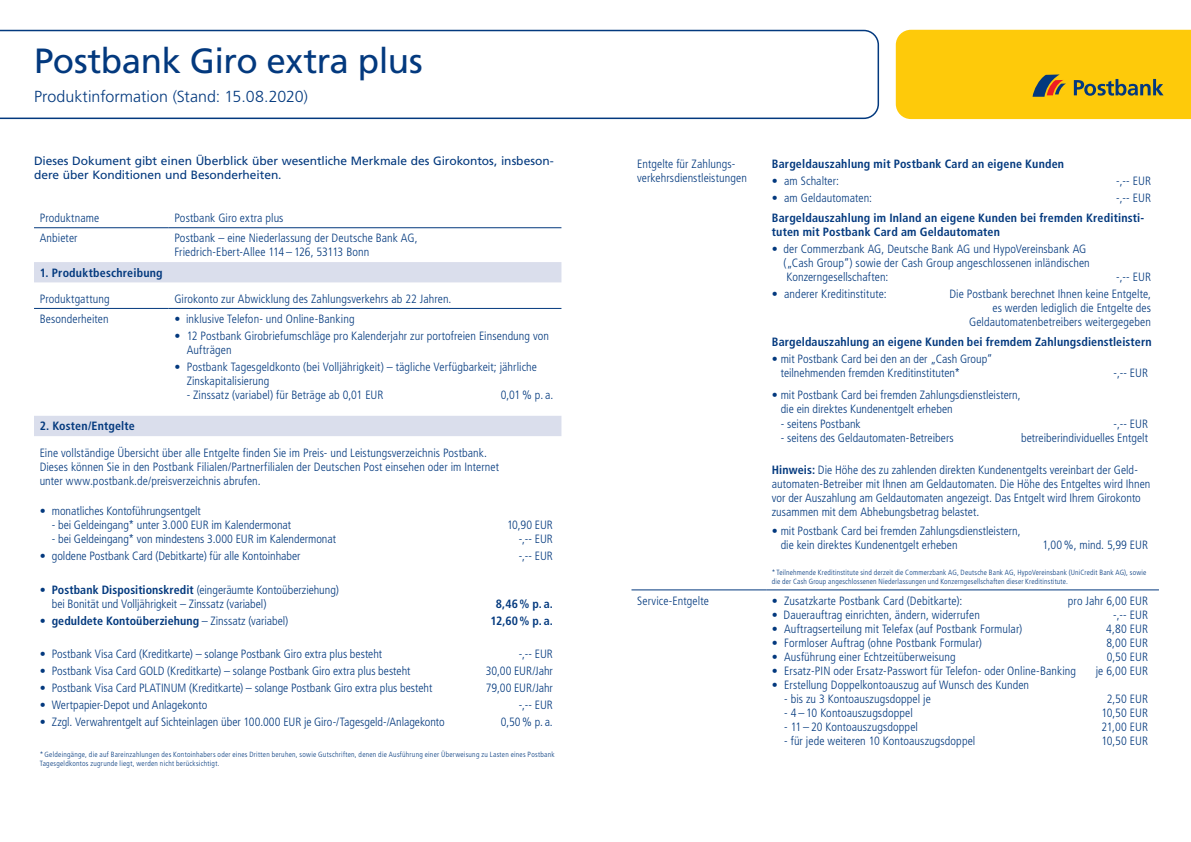
<style>
.page{position:relative;width:1191px;height:842px;background:#fff}
.page>*{position:absolute;margin:0;border:0;box-sizing:border-box;transform-origin:0 0}
.t1{font:35px "Frutiger LT Std";letter-spacing:-.015em;color:#03397e}
.t2{font:300 16px "Frutiger LT Std";color:#03397e}
.t3{font:300 condensed 12px/14px "Frutiger LT Std";letter-spacing:.005em;color:#03397e}
.t4{font:700 condensed 12px/14px "Frutiger LT Std";letter-spacing:.015em;color:#03397e}
.t5{font:12px/14px "Frutiger LT Std";letter-spacing:-.005em;color:#03397e}
.t6{font:300 condensed 7.5px/9px "Frutiger LT Std";letter-spacing:.03em;color:#03397e}
.s1{font-weight:700}
.s2{font-weight:300}
</style>
<div class="page">
<svg style="left:34px;top:262px;width:527px;height:174px"></svg>
<hr style="left:34px;top:227px;width:135px;height:1px;background:#03397e">
<hr style="left:169px;top:227px;width:392px;height:1px;background:#03397e">
<hr style="left:34px;top:308px;width:135px;height:1px;background:#03397e">
<hr style="left:169px;top:308px;width:392px;height:1px;background:#03397e">
<hr style="left:631px;top:589px;width:135px;height:1px;background:#03397e">
<hr style="left:766px;top:589px;width:393px;height:1px;background:#03397e">
<svg style="left:0;top:29px;width:879px;height:91px"></svg>
<div style="left:895px;top:30px;width:296px;height:89px;background:#feca0a"></div>
<h1 class="t1" style="left:34px;top:41px;width:390px">Postbank Giro extra plus</h1>
<h2 class="t2" style="left:34px;top:87px;width:275px">Produktinformation (Stand: 15.08.2020)</h2>
<p class="t5" style="left:34px;top:153px;width:521px">Dieses Dokument gibt einen Überblick über wesentliche Merkmale des Girokontos, insbeson&shy;dere über Konditionen und Besonderheiten.</p>
<p class="t3" style="left:637px;top:157px;width:111px">Entgelte für Zahlungs&shy;verkehrsdienstleistungen</p>
<p class="t4" style="left:772px;top:157px;width:294px">Bargeldauszahlung mit Postbank Card an eigene Kunden</p>
<p class="t3" style="left:772px;top:174px;width:69px">• am Schalter:</p>
<p class="t3" style="left:1116px;top:174px;width:36px">-,-- EUR</p>
<p class="t3" style="left:772px;top:191px;width:102px">• am Geldautomaten:</p>
<p class="t3" style="left:1116px;top:191px;width:36px">-,-- EUR</p>
<p class="t4" style="left:772px;top:211px;width:374px">Bargeldauszahlung im Inland an eigene Kunden bei fremden Kreditinsti&shy;tuten mit Postbank Card am Geldautomaten</p>
<p class="t3" style="left:783px;top:242px;width:308px;text-indent:-12px">• der Commerzbank AG, Deutsche Bank AG und HypoVereinsbank AG („Cash Group“) sowie der Cash Group angeschlossenen inländischen<br>Konzerngesellschaften:</p>
<p class="t3" style="left:40px;top:211px;width:61px">Produktname</p>
<p class="t3" style="left:174px;top:211px;width:111px">Postbank Giro extra plus</p>
<p class="t3" style="left:40px;top:231px;width:39px">Anbieter</p>
<p class="t3" style="left:174px;top:231px;width:245px">Postbank – eine Niederlassung der Deutsche Bank AG,<br>Friedrich-Ebert-Allee 114 – 126, 53113 Bonn</p>
<p class="t4" style="left:40px;top:266px;width:124px">1. Produktbeschreibung</p>
<p class="t3" style="left:40px;top:292px;width:72px">Produktgattung</p>
<p class="t3" style="left:174px;top:292px;width:279px">Girokonto zur Abwicklung des Zahlungsverkehrs ab 22 Jahren.</p>
<p class="t3" style="left:40px;top:312px;width:70px">Besonderheiten</p>
<p class="t3" style="left:174px;top:312px;width:182px">• inklusive Telefon- und Online-Banking</p>
<p class="t3" style="left:187px;top:329px;width:364px;text-indent:-12px">• 12 Postbank Girobriefumschläge pro Kalenderjahr zur portofreien Einsendung von<br>Aufträgen</p>
<p class="t3" style="left:187px;top:360px;width:352px;text-indent:-12px">• Postbank Tagesgeldkonto (bei Volljährigkeit) – tägliche Verfügbarkeit; jährliche<br>Zinskapitalisierung</p>
<p class="t3" style="left:187px;top:388px;width:198px">- Zinssatz (variabel) für Beträge ab 0,01 EUR</p>
<p class="t3" style="left:500px;top:388px;width:54px">0,01 % p. a.</p>
<p class="t4" style="left:40px;top:419px;width:97px">2. Kosten/Entgelte</p>
<p class="t3" style="left:40px;top:445px;width:461px">Eine vollständige Übersicht über alle Entgelte finden Sie im Preis- und Leistungsverzeichnis Postbank.<br>Dieses können Sie in den Postbank Filialen/Partnerfilialen der Deutschen Post einsehen oder im Internet unter www.postbank.de/preisverzeichnis abrufen.</p>
<p class="t3" style="left:40px;top:504px;width:163px">• monatliches Kontoführungsentgelt</p>
<p class="t3" style="left:52px;top:518px;width:241px">- bei Geldeingang* unter 3.000 EUR im Kalendermonat</p>
<p class="t3" style="left:507px;top:518px;width:47px">10,90 EUR</p>
<p class="t3" style="left:52px;top:532px;width:286px">- bei Geldeingang* von mindestens 3.000 EUR im Kalendermonat</p>
<p class="t3" style="left:519px;top:532px;width:35px">-,-- EUR</p>
<p class="t3" style="left:40px;top:549px;width:262px">• goldene Postbank Card (Debitkarte) für alle Kontoinhaber</p>
<p class="t3" style="left:519px;top:549px;width:35px">-,-- EUR</p>
<p class="t3" style="left:52px;top:583px;width:289px;text-indent:-12px">• <span class="s1">Postbank Dispositionskredit</span> (eingeräumte Kontoüberziehung) bei Bonität und Volljährigkeit – Zinssatz (variabel)</p>
<p class="t3" style="left:1116px;top:270px;width:36px">-,-- EUR</p>
<p class="t3" style="left:772px;top:287px;width:116px">• anderer Kreditinstitute:</p>
<p class="t3" style="left:949px;top:287px;width:203px;text-align:right">Die Postbank berechnet Ihnen keine Entgelte, es werden lediglich die Entgelte des<br>Geldautomatenbetreibers weitergegeben</p>
<p class="t4" style="left:772px;top:335px;width:381px">Bargeldauszahlung an eigene Kunden bei fremdem Zahlungsdienstleistern</p>
<p class="t3" style="left:780px;top:352px;width:213px;text-indent:-9px">• mit Postbank Card bei den an der „Cash Group“ teilnehmenden fremden Kreditinstituten*</p>
<p class="t3" style="left:1113px;top:366px;width:36px">-,-- EUR</p>
<p class="t3" style="left:780px;top:388px;width:241px;text-indent:-9px">• mit Postbank Card bei fremden Zahlungsdienstleistern, die ein direktes Kundenentgelt erheben</p>
<p class="t3" style="left:780px;top:416px;width:81px">- seitens Postbank</p>
<p class="t3" style="left:1113px;top:416px;width:36px">-,-- EUR</p>
<p class="t3" style="left:780px;top:430px;width:174px">- seitens des Geldautomaten-Betreibers</p>
<p class="t3" style="left:1021px;top:430px;width:128px">betreiberindividuelles Entgelt</p>
<p class="t3" style="left:772px;top:463px;width:380px"><span class="s1">Hinweis:</span> Die Höhe des zu zahlenden direkten Kundenentgelts vereinbart der Geld&shy;automaten-Betreiber mit Ihnen am Geldautomaten. Die Höhe des Entgeltes wird Ihnen vor der Auszahlung am Geldautomaten angezeigt. Das Entgelt wird Ihrem Girokonto zusammen mit dem Abhebungsbetrag belastet.</p>
<p class="t3" style="left:780px;top:524px;width:241px;text-indent:-9px">• mit Postbank Card bei fremden Zahlungsdienstleistern, die kein direktes Kundenentgelt erheben</p>
<p class="t3" style="left:1042px;top:538px;width:107px">1,00 %, mind. 5,99 EUR</p>
<p class="t6" style="left:772px;top:568px;width:376px">* Teilnehmende Kreditinstitute sind derzeit die Commerzbank AG, Deutsche Bank AG, HypoVereinsbank (UniCredit Bank AG), sowie die der Cash Group angeschlossenen Niederlassungen und Konzerngesellschaften dieser Kreditinstitute.</p>
<p class="t3" style="left:637px;top:594px;width:73px">Service-Entgelte</p>
<p class="t3" style="left:772px;top:594px;width:192px">• Zusatzkarte Postbank Card (Debitkarte):</p>
<p class="t3" style="left:1068px;top:594px;width:82px">pro Jahr 6,00 EUR</p>
<p class="t3" style="left:772px;top:608px;width:209px">• Dauerauftrag einrichten, ändern, widerrufen</p>
<p class="t3" style="left:1113px;top:608px;width:36px">-,-- EUR</p>
<p class="t3" style="left:772px;top:622px;width:252px">• Auftragserteilung mit Telefax (auf Postbank Formular)</p>
<p class="t3" style="left:1106px;top:622px;width:43px">4,80 EUR</p>
<p class="t3" style="left:772px;top:636px;width:212px">• Formloser Auftrag (ohne Postbank Formular)</p>
<p class="t3" style="left:1106px;top:636px;width:43px">8,00 EUR</p>
<p class="t3" style="left:772px;top:650px;width:185px">• Ausführung einer Echtzeitüberweisung</p>
<p class="t3" style="left:1106px;top:650px;width:43px">0,50 EUR</p>
<p class="t3" style="left:772px;top:664px;width:306px">• Ersatz-PIN oder Ersatz-Passwort für Telefon- oder Online-Banking</p>
<p class="t3" style="left:1095px;top:664px;width:54px">je 6,00 EUR</p>
<p class="t3" style="left:772px;top:678px;width:259px">• Erstellung Doppelkontoauszug auf Wunsch des Kunden</p>
<p class="t3" style="left:784px;top:692px;width:148px">- bis zu 3 Kontoauszugsdoppel je</p>
<p class="t3" style="left:1106px;top:692px;width:43px">2,50 EUR</p>
<p class="t3" style="left:784px;top:706px;width:130px">- 4 – 10 Kontoauszugsdoppel</p>
<p class="t3" style="left:1101px;top:706px;width:48px">10,50 EUR</p>
<p class="t3" style="left:784px;top:720px;width:135px">- 11 – 20 Kontoauszugsdoppel</p>
<p class="t3" style="left:1101px;top:720px;width:48px">21,00 EUR</p>
<p class="t3" style="left:784px;top:734px;width:193px">- für jede weiteren 10 Kontoauszugsdoppel</p>
<p class="t3" style="left:1101px;top:734px;width:48px">10,50 EUR</p>
<p class="t4" style="left:496px;top:597px;width:59px">8,46% p. a.</p>
<p class="t4" style="left:40px;top:614px;width:250px"><span class="s2">•</span> geduldete Kontoüberziehung <span class="s2">– Zinssatz (variabel)</span></p>
<p class="t4" style="left:490px;top:614px;width:64px">12,60% p. a.</p>
<p class="t3" style="left:40px;top:647px;width:344px">• Postbank Visa Card (Kreditkarte) – solange Postbank Giro extra plus besteht</p>
<p class="t3" style="left:519px;top:647px;width:35px">-,-- EUR</p>
<p class="t3" style="left:40px;top:664px;width:372px">• Postbank Visa Card GOLD (Kreditkarte) – solange Postbank Giro extra plus besteht</p>
<p class="t3" style="left:486px;top:664px;width:69px">30,00 EUR/Jahr</p>
<p class="t3" style="left:40px;top:681px;width:394px">• Postbank Visa Card PLATINUM (Kreditkarte) – solange Postbank Giro extra plus besteht</p>
<p class="t3" style="left:486px;top:681px;width:68px">79,00 EUR/Jahr</p>
<p class="t3" style="left:40px;top:698px;width:169px">• Wertpapier-Depot und Anlagekonto</p>
<p class="t3" style="left:519px;top:698px;width:35px">-,-- EUR</p>
<p class="t3" style="left:40px;top:715px;width:406px">• Zzgl. Verwahrentgelt auf Sichteinlagen über 100.000 EUR je Giro-/Tagesgeld-/Anlagekonto</p>
<p class="t3" style="left:501px;top:715px;width:53px">0,50% p. a.</p>
<p class="t6" style="left:40px;top:750px;width:516px">* Geldeingänge, die auf Bareinzahlungen des Kontoinhabers oder eines Dritten beruhen, sowie Gutschriften, denen die Ausführung einer Überweisung zu Lasten eines Postbank<br>Tagesgeldkontos zugrunde liegt, werden nicht berücksichtigt.</p>
</div>
